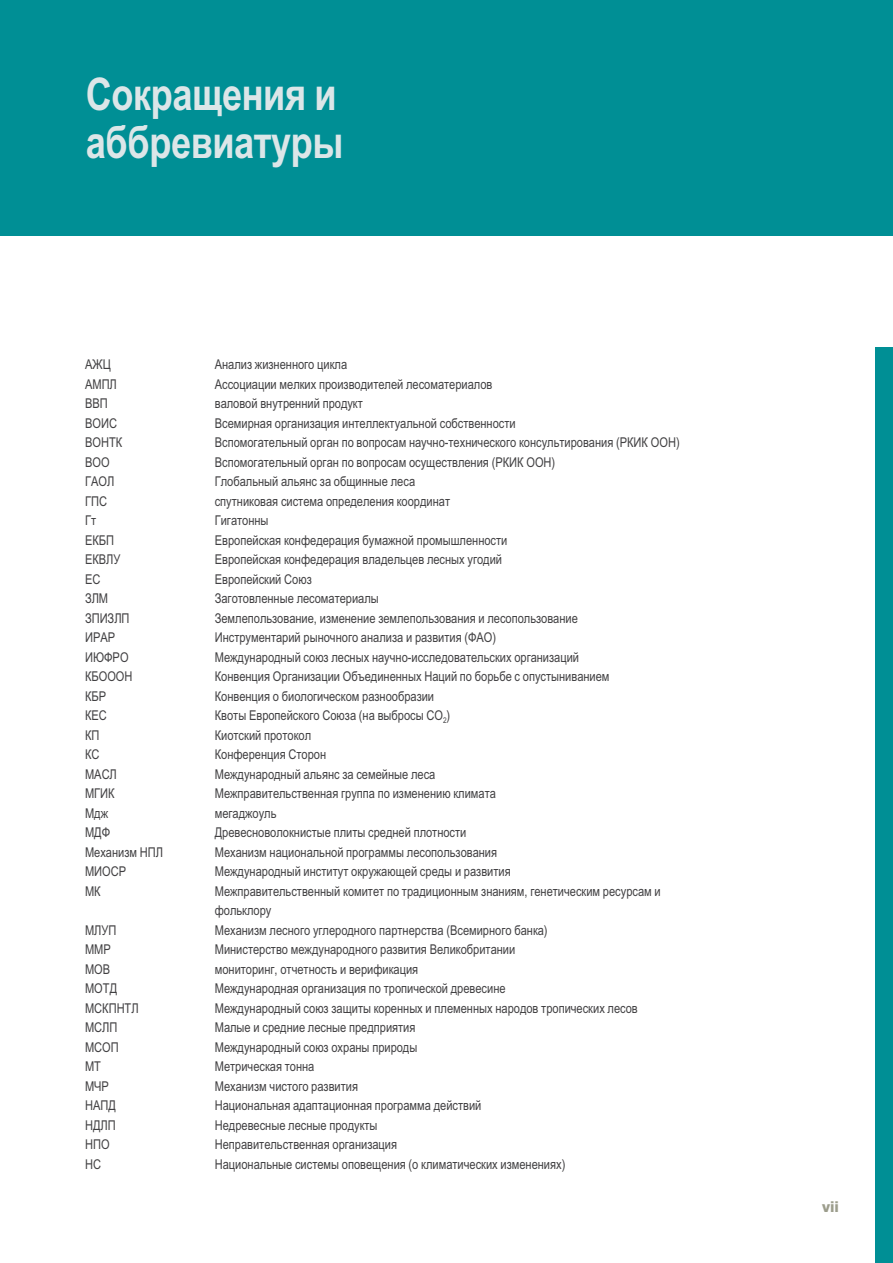
<style>
.page{position:relative;width:893px;height:1263px;background:#fff}
.page>*{position:absolute;margin:0;border:0;box-sizing:border-box;transform-origin:0 0}
.t1{font:700 45px/48px "Arial Narrow Cyr";letter-spacing:-.01em;color:#dce6e8}
.t2{font:800 15px "Helvetica Neue";color:#9c9d8c}
.Body_RUS{font:13.5px/19.5px "Arial Narrow Cyr";color:#414042}
</style>
<div class="page">
<div style="left:876px;top:348px;width:17px;height:915px;background:#008f95"></div>
<div style="left:0;top:0;width:893px;height:235px;background:#008f95"></div>
<h1 class="t1" style="left:86px;top:70px;width:259px">Сокращения и аббревиатуры</h1>
<p class="Body_RUS" style="left:85px;top:355px;width:27px">АЖЦ</p>
<p class="Body_RUS" style="left:215px;top:355px;width:134px">Анализ жизненного цикла</p>
<p class="Body_RUS" style="left:85px;top:374px;width:33px">АМПЛ</p>
<p class="Body_RUS" style="left:215px;top:374px;width:279px">Ассоциации мелких производителей лесоматериалов</p>
<p class="Body_RUS" style="left:85px;top:394px;width:24px">ВВП</p>
<p class="Body_RUS" style="left:215px;top:394px;width:150px">валовой внутренний продукт</p>
<p class="Body_RUS" style="left:85px;top:413px;width:33px">ВОИС</p>
<p class="Body_RUS" style="left:215px;top:413px;width:302px">Всемирная организация интеллектуальной собственности</p>
<p class="Body_RUS" style="left:85px;top:433px;width:39px">ВОНТК</p>
<p class="Body_RUS" style="left:215px;top:433px;width:466px">Вспомогательный орган по вопросам научно-технического консультирования (РКИК ООН)</p>
<p class="Body_RUS" style="left:85px;top:452px;width:26px">ВОО</p>
<p class="Body_RUS" style="left:215px;top:452px;width:342px">Вспомогательный орган по вопросам осуществления (РКИК ООН)</p>
<p class="Body_RUS" style="left:85px;top:472px;width:31px">ГАОЛ</p>
<p class="Body_RUS" style="left:215px;top:472px;width:202px">Глобальный альянс за общинные леса</p>
<p class="Body_RUS" style="left:85px;top:491px;width:23px">ГПС</p>
<p class="Body_RUS" style="left:215px;top:491px;width:237px">спутниковая система определения координат</p>
<p class="Body_RUS" style="left:85px;top:511px;width:13px">Гт</p>
<p class="Body_RUS" style="left:215px;top:511px;width:55px">Гигатонны</p>
<p class="Body_RUS" style="left:85px;top:530px;width:31px">ЕКБП</p>
<p class="Body_RUS" style="left:215px;top:530px;width:294px">Европейская конфедерация бумажной промышленности</p>
<p class="Body_RUS" style="left:85px;top:550px;width:37px">ЕКВЛУ</p>
<p class="Body_RUS" style="left:215px;top:550px;width:289px">Европейская конфедерация владельцев лесных угодий</p>
<p class="Body_RUS" style="left:85px;top:569px;width:17px">ЕС</p>
<p class="Body_RUS" style="left:215px;top:569px;width:98px">Европейский Союз</p>
<p class="Body_RUS" style="left:85px;top:589px;width:25px">ЗЛМ</p>
<p class="Body_RUS" style="left:215px;top:589px;width:166px">Заготовленные лесоматериалы</p>
<p class="Body_RUS" style="left:85px;top:608px;width:46px">ЗПИЗЛП</p>
<p class="Body_RUS" style="left:215px;top:608px;width:365px">Землепользование, изменение землепользования и лесопользование</p>
<p class="Body_RUS" style="left:85px;top:628px;width:32px">ИРАР</p>
<p class="Body_RUS" style="left:215px;top:628px;width:283px">Инструментарий рыночного анализа и развития (ФАО)</p>
<p class="Body_RUS" style="left:85px;top:647px;width:45px">ИЮФРО</p>
<p class="Body_RUS" style="left:215px;top:647px;width:366px">Международный союз лесных научно-исследовательских организаций</p>
<p class="Body_RUS" style="left:85px;top:667px;width:49px">КБОООН</p>
<p class="Body_RUS" style="left:215px;top:667px;width:396px">Конвенция Организации Объединенных Наций по борьбе с опустыниванием</p>
<p class="Body_RUS" style="left:85px;top:686px;width:23px">КБР</p>
<p class="Body_RUS" style="left:215px;top:686px;width:221px">Конвенция о биологическом разнообразии</p>
<p class="Body_RUS" style="left:85px;top:706px;width:23px">КЕС</p>
<p class="Body_RUS" style="left:215px;top:706px;width:237px">Квоты Европейского Союза (на выбросы CO<sub>2</sub>)</p>
<p class="Body_RUS" style="left:85px;top:725px;width:16px">КП</p>
<p class="Body_RUS" style="left:215px;top:725px;width:98px">Киотский протокол</p>
<p class="Body_RUS" style="left:85px;top:745px;width:16px">КС</p>
<p class="Body_RUS" style="left:215px;top:745px;width:113px">Конференция Сторон</p>
<p class="Body_RUS" style="left:85px;top:764px;width:33px">МАСЛ</p>
<p class="Body_RUS" style="left:215px;top:764px;width:222px">Международный альянс за семейные леса</p>
<p class="Body_RUS" style="left:85px;top:784px;width:31px">МГИК</p>
<p class="Body_RUS" style="left:215px;top:784px;width:283px">Межправительственная группа по изменению климата</p>
<p class="Body_RUS" style="left:85px;top:803px;width:25px">Мдж</p>
<p class="Body_RUS" style="left:215px;top:803px;width:63px">мегаджоуль</p>
<p class="Body_RUS" style="left:85px;top:823px;width:27px">МДФ</p>
<p class="Body_RUS" style="left:215px;top:823px;width:253px">Древесноволокнистые плиты средней плотности</p>
<p class="Body_RUS" style="left:85px;top:842px;width:80px">Механизм НПЛ</p>
<p class="Body_RUS" style="left:215px;top:842px;width:284px">Механизм национальной программы лесопользования</p>
<p class="Body_RUS" style="left:85px;top:862px;width:43px">МИОСР</p>
<p class="Body_RUS" style="left:215px;top:862px;width:297px">Международный институт окружающей среды и развития</p>
<p class="Body_RUS" style="left:85px;top:881px;width:17px">МК</p>
<p class="Body_RUS" style="left:215px;top:881px;width:447px">Межправительственный комитет по традиционным знаниям, генетическим ресурсам и фольклору</p>
<p class="Body_RUS" style="left:85px;top:920px;width:33px">МЛУП</p>
<p class="Body_RUS" style="left:215px;top:920px;width:334px">Механизм лесного углеродного партнерства (Всемирного банка)</p>
<p class="Body_RUS" style="left:85px;top:940px;width:27px">ММР</p>
<p class="Body_RUS" style="left:215px;top:940px;width:302px">Министерство международного развития Великобритании</p>
<p class="Body_RUS" style="left:85px;top:959px;width:27px">МОВ</p>
<p class="Body_RUS" style="left:215px;top:959px;width:205px">мониторинг, отчетность и верификация</p>
<p class="Body_RUS" style="left:85px;top:979px;width:34px">МОТД</p>
<p class="Body_RUS" style="left:215px;top:979px;width:292px">Международная организация по тропической древесине</p>
<p class="Body_RUS" style="left:85px;top:998px;width:55px">МСКПНТЛ</p>
<p class="Body_RUS" style="left:215px;top:998px;width:424px">Международный союз защиты коренных и племенных народов тропических лесов</p>
<p class="Body_RUS" style="left:85px;top:1018px;width:34px">МСЛП</p>
<p class="Body_RUS" style="left:215px;top:1018px;width:202px">Малые и средние лесные предприятия</p>
<p class="Body_RUS" style="left:85px;top:1037px;width:35px">МСОП</p>
<p class="Body_RUS" style="left:215px;top:1037px;width:204px">Международный союз охраны природы</p>
<p class="Body_RUS" style="left:85px;top:1057px;width:18px">МТ</p>
<p class="Body_RUS" style="left:215px;top:1057px;width:101px">Метрическая тонна</p>
<p class="Body_RUS" style="left:85px;top:1076px;width:26px">МЧР</p>
<p class="Body_RUS" style="left:215px;top:1076px;width:145px">Механизм чистого развития</p>
<p class="Body_RUS" style="left:85px;top:1096px;width:32px">НАПД</p>
<p class="Body_RUS" style="left:215px;top:1096px;width:268px">Национальная адаптационная программа действий</p>
<p class="Body_RUS" style="left:85px;top:1115px;width:32px">НДЛП</p>
<p class="Body_RUS" style="left:215px;top:1115px;width:164px">Недревесные лесные продукты</p>
<p class="Body_RUS" style="left:85px;top:1135px;width:26px">НПО</p>
<p class="Body_RUS" style="left:215px;top:1135px;width:184px">Неправительственная организация</p>
<p class="Body_RUS" style="left:85px;top:1154px;width:17px">НС</p>
<p class="Body_RUS" style="left:215px;top:1154px;width:352px">Национальные системы оповещения (о климатических изменениях)</p>
<p class="t2" style="left:822px;top:1198px;width:18px">vii</p>
</div>
